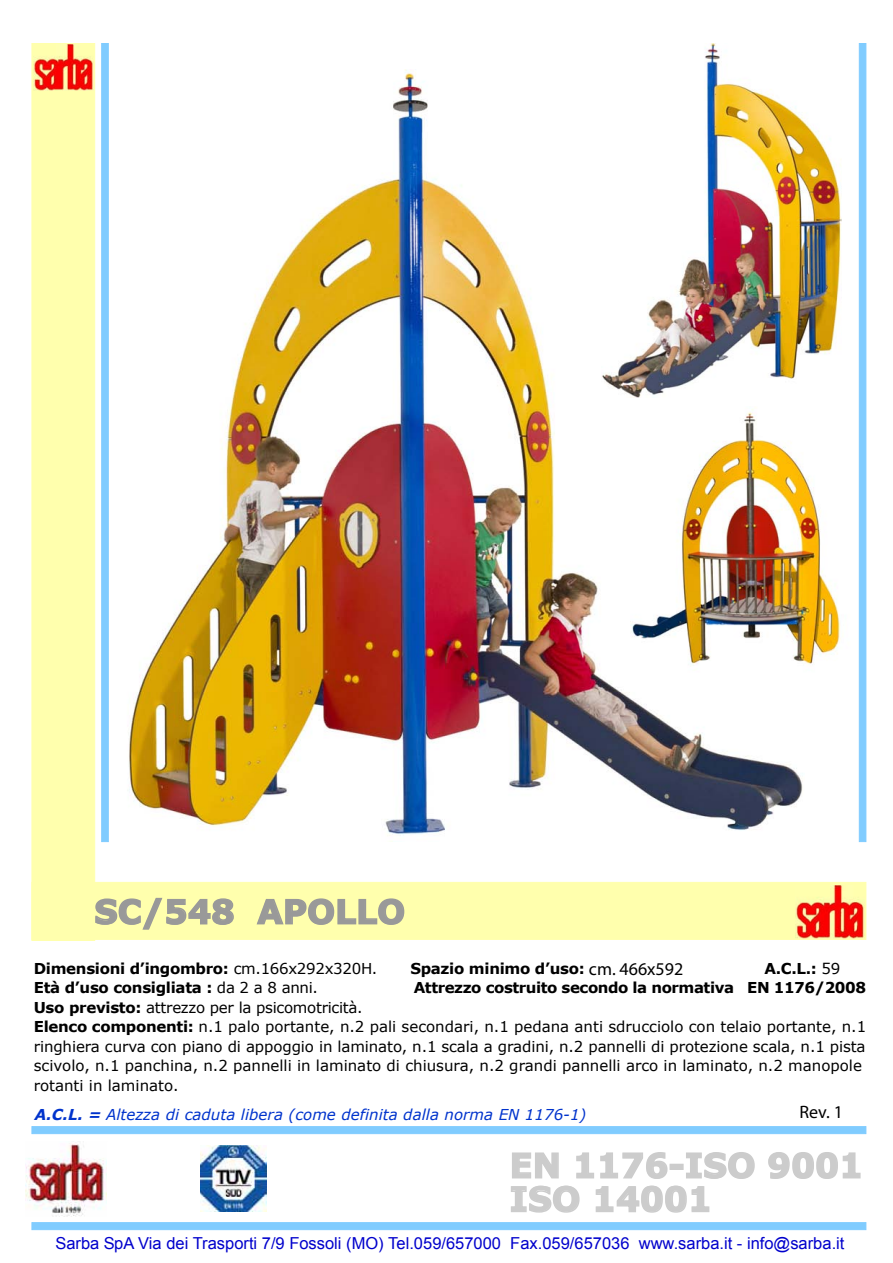
<style>
.page{position:relative;width:893px;height:1263px;background:#fff}
.page>*{position:absolute;margin:0;border:0;box-sizing:border-box;transform-origin:0 0}
.t1{font:700 33.75px/33.8px "Verdana";color:#ccc}
.t2{font:700 33px "Verdana";color:#999}
.t3{font:18px "Myriad Pro";color:#000}
.t4{font:16.5px "Arial";color:#00c}
.t5{font:15px/19.5px "Verdana";color:#000}
.t6{font:700 15px "Verdana";letter-spacing:-.02em;color:#000}
.t7{font:italic 15px "Verdana";color:#03c}
.s1{font-weight:400}
.s2{font-weight:700}
</style>
<div class="page">
<div style="left:32px;top:882px;width:834px;height:57px;background:#ffffad"></div>
<div style="left:32px;top:43px;width:63px;height:898px;background:#ffffad"></div>
<div style="left:102px;top:43px;width:6px;height:799px;background:#80ccff"></div>
<div style="left:859px;top:43px;width:7px;height:799px;background:#80ccff"></div>
<div style="left:32px;top:1126px;width:834px;height:8px;background:#80ccff"></div>
<div style="left:32px;top:1222px;width:834px;height:8px;background:#80ccff"></div>
<img style="left:33px;top:45px;width:61px;height:46px">
<img style="left:795px;top:886px;width:69px;height:52px">
<img style="left:26px;top:1144px;width:81px;height:73px">
<img style="left:200px;top:1145px;width:67px;height:67px">
<svg style="left:768px;top:1152px;width:93px;height:27px"></svg>
<svg style="left:511px;top:1152px;width:244px;height:61px"></svg>
<svg style="left:95px;top:897px;width:139px;height:33px"></svg>
<svg style="left:256px;top:898px;width:149px;height:27px"></svg>
<img style="left:129px;top:70px;width:674px;height:772px">
<img style="left:601px;top:44px;width:241px;height:353px">
<img style="left:630px;top:406px;width:211px;height:266px">
<h2 class="t2" style="left:94px;top:888px;width:312px">SC/548 APOLLO</h2>
<p class="t6" style="left:34px;top:957px;width:345px">Dimensioni d’ingombro: <span class="s1">cm.166x292x320H.</span></p>
<p class="t6" style="left:410px;top:957px;width:272px">Spazio minimo d’uso: <span class="s1">cm.565x690</span></p>
<p class="t6" style="left:764px;top:957px;width:77px">A.C.L.: <span class="s1">59</span></p>
<p class="t6" style="left:34px;top:977px;width:286px">Età d’uso consigliata : <span class="s1">da 2 a 8 anni.</span></p>
<p class="t6" style="left:414px;top:977px;width:454px">Attrezzo costruito secondo la normativa EN 1176/2008</p>
<p class="t5" style="left:34px;top:997px;width:834px"><span class="s2">Uso previsto:</span> attrezzo per la psicomotricità.<br><span class="s2">Elenco componenti:</span> n.1 palo portante, n.2 pali secondari, n.1 pedana anti sdrucciolo con telaio portante, n.1 ringhiera curva con piano di appoggio in laminato, n.1 scala a gradini, n.2 pannelli di protezione scala, n.1 pista scivolo, n.1 panchina, n.2 pannelli in laminato di chiusura, n.2 grandi pannelli arco in laminato, n.2 manopole rotanti in laminato.</p>
<p class="t3" style="left:799px;top:1101px;width:45px">Rev. 1</p>
<p class="t3" style="left:589px;top:957px;width:96px">cm. 466x592</p>
<p class="t7" style="left:34px;top:1104px;width:554px"><span class="s2">A.C.L.=</span> Altezza di caduta libera (come definita dalla norma EN 1176-1)</p>
<h1 class="t1" style="left:510px;top:1148px;width:355px">EN 1176-ISO 9001<br>ISO 14001</h1>
<p class="t4" style="left:55px;top:1232px;width:791px">Sarba SpA Via dei Trasporti 7/9 Fossoli (MO) Tel.059/657000 Fax.059/657036 www.sarba.it - info@sarba.it</p>
</div>
